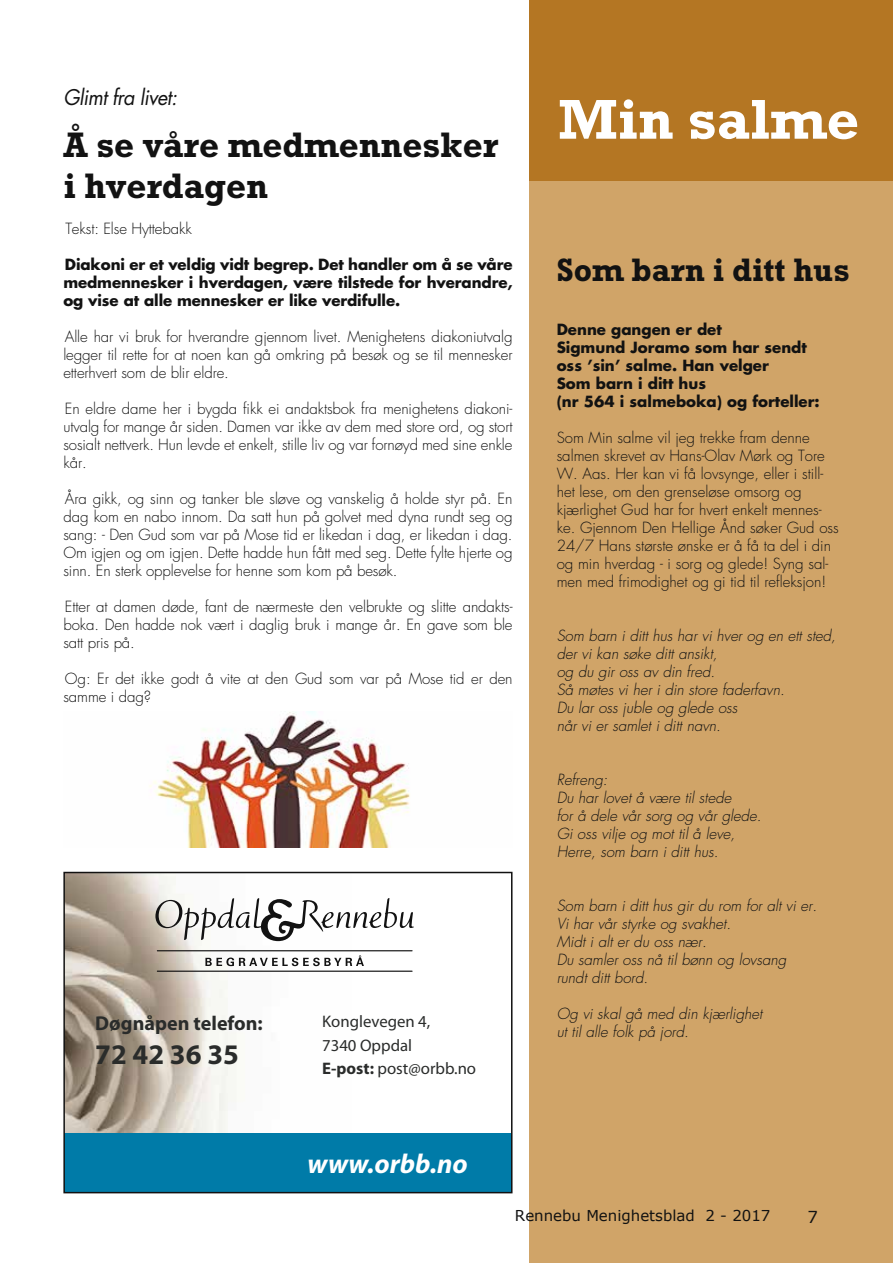
<style>
.page{position:relative;width:893px;height:1263px;background:#fff}
.page>*{position:absolute;margin:0;border:0;box-sizing:border-box;transform-origin:0 0}
.t1{font:700 57px "Rockwell";color:#fff}
.t2{font:700 36px/40.5px "Rockwell";color:#121212}
.t3{font:700 33px "Rockwell";color:#121212}
.t4{font:700 28.5px "Myriad Pro";color:#2a2c2b}
.t5{font:italic 700 27.3px "Myriad Pro";color:#fff}
.t6{font:italic 21px "Futura";letter-spacing:-.025em;color:#121212;scale:.94 1}
.t7{font:700 20.1px "Myriad Pro";color:#2a2c2b}
.t8{font:16.8px/23.4px "Myriad Pro";color:#2a2c2b}
.t9{font:16.5px "Verdana";color:#121212}
.t10{font:300 15px/18px "Futura";color:#121212;text-align:justify}
.t11{font:italic 300 15px/18px "Futura";color:#121212}
.t12{font:700 15px/18px "Futura";color:#121212}
.t13{font:15px "Verdana";color:#121212}
.s1{font-weight:700}
</style>
<div class="page">
<div style="left:529px;top:168px;width:364px;height:1095px;background:#d0a468"></div>
<div style="left:529px;top:0;width:364px;height:181px;background:#b47623"></div>
<svg style="left:66px;top:875px;width:443px;height:315px"></svg>
<div style="left:63px;top:872px;width:449px;height:321px;border:2px solid #121212"></div>
<img style="left:149px;top:711px;width:261px;height:136px">
<h3 class="t6" style="left:63px;top:84px;width:123px">Glimt fra livet:</h3>
<h2 class="t2" style="left:63px;top:125px;width:437px">Å se våre medmennesker i hverdagen</h2>
<p class="t10" style="left:65px;top:220px;width:128px">Tekst: Else Hyttebakk</p>
<p class="t12" style="left:63px;top:255px;width:451px;text-align:justify">Diakoni er et veldig vidt begrep. Det handler om å se våre medmennesker i hverdagen, være tilstede for hverandre, og vise at alle mennesker er like verdifulle.</p>
<p class="t10" style="left:63px;top:328px;width:451px">Alle har vi bruk for hverandre gjennom livet. Menighetens diakoniutvalg legger til rette for at noen kan gå omkring på besøk og se til mennesker etterhvert som de blir eldre.</p>
<p class="t10" style="left:63px;top:400px;width:451px">En eldre dame her i bygda fikk ei andaktsbok fra menighetens diakoni&shy;utvalg for mange år siden. Damen var ikke av dem med store ord, og stort sosialt nettverk. Hun levde et enkelt, stille liv og var fornøyd med sine enkle kår.</p>
<p class="t10" style="left:63px;top:490px;width:451px">Åra gikk, og sinn og tanker ble sløve og vanskelig å holde styr på. En dag kom en nabo innom. Da satt hun på golvet med dyna rundt seg og sang: - Den Gud som var på Mose tid er likedan i dag, er likedan i dag.<br>Om igjen og om igjen. Dette hadde hun fått med seg. Dette fylte hjerte og sinn. En sterk opplevelse for henne som kom på besøk.</p>
<p class="t10" style="left:63px;top:598px;width:451px">Etter at damen døde, fant de nærmeste den velbrukte og slitte andakts&shy;boka. Den hadde nok vært i daglig bruk i mange år. En gave som ble satt pris på.</p>
<p class="t10" style="left:63px;top:670px;width:451px">Og: Er det ikke godt å vite at den Gud som var på Mose tid er den samme i dag?</p>
<h3 class="t7" style="left:95px;top:1010px;width:169px">Døgnåpen telefon:</h3>
<h3 class="t4" style="left:95px;top:1035px;width:145px">72 42 36 35</h3>
<p class="t8" style="left:322px;top:1009px;width:155px">Konglevegen 4,<br>7340 Oppdal<br><span class="s1">E-post:</span> post@orbb.no</p>
<h3 class="t5" style="left:307px;top:1146px;width:162px">www.orbb.no</h3>
<h1 class="t1" style="left:558px;top:86px;width:303px">Min salme</h1>
<h3 class="t3" style="left:557px;top:250px;width:295px">Som barn i ditt hus</h3>
<p class="t12" style="left:557px;top:320px;width:264px">Denne gangen er det<br>Sigmund Joramo som har sendt oss ’sin’ salme. Han velger<br>Som barn i ditt hus<br>(nr 564 i salmeboka) og forteller:</p>
<p class="t10" style="left:557px;top:429px;width:284px;text-align:left">Som Min salme vil jeg trekke fram denne salmen skrevet av Hans-Olav Mørk og Tore W. Aas. Her kan vi få lovsynge, eller i still&shy;het lese, om den grenseløse omsorg og kjærlighet Gud har for hvert enkelt mennes&shy;ke. Gjennom Den Hellige Ånd søker Gud oss 24/7 Hans største ønske er å få ta del i din og min hverdag - i sorg og glede! Syng sal&shy;men med frimodighet og gi tid til refleksjon!</p>
<p class="t11" style="left:557px;top:627px;width:281px">Som barn i ditt hus har vi hver og en ett sted, der vi kan søke ditt ansikt,<br>og du gir oss av din fred.<br>Så møtes vi her i din store faderfavn.<br>Du lar oss juble og glede oss<br>når vi er samlet i ditt navn.</p>
<p class="t11" style="left:557px;top:771px;width:206px">Refreng:<br>Du har lovet å være til stede<br>for å dele vår sorg og vår glede.<br>Gi oss vilje og mot til å leve,<br>Herre, som barn i ditt hus.</p>
<p class="t11" style="left:557px;top:897px;width:262px">Som barn i ditt hus gir du rom for alt vi er.<br>Vi har vår styrke og svakhet.<br>Midt i alt er du oss nær.<br>Du samler oss nå til bønn og lovsang rundt ditt bord.</p>
<p class="t11" style="left:557px;top:1005px;width:207px">Og vi skal gå med din kjærlighet ut til alle folk på jord.</p>
<p class="t13" style="left:515px;top:1206px;width:257px">Rennebu Menighetsblad 2 - 2017</p>
<p class="t9" style="left:807px;top:1206px;width:12px">7</p>
</div>
